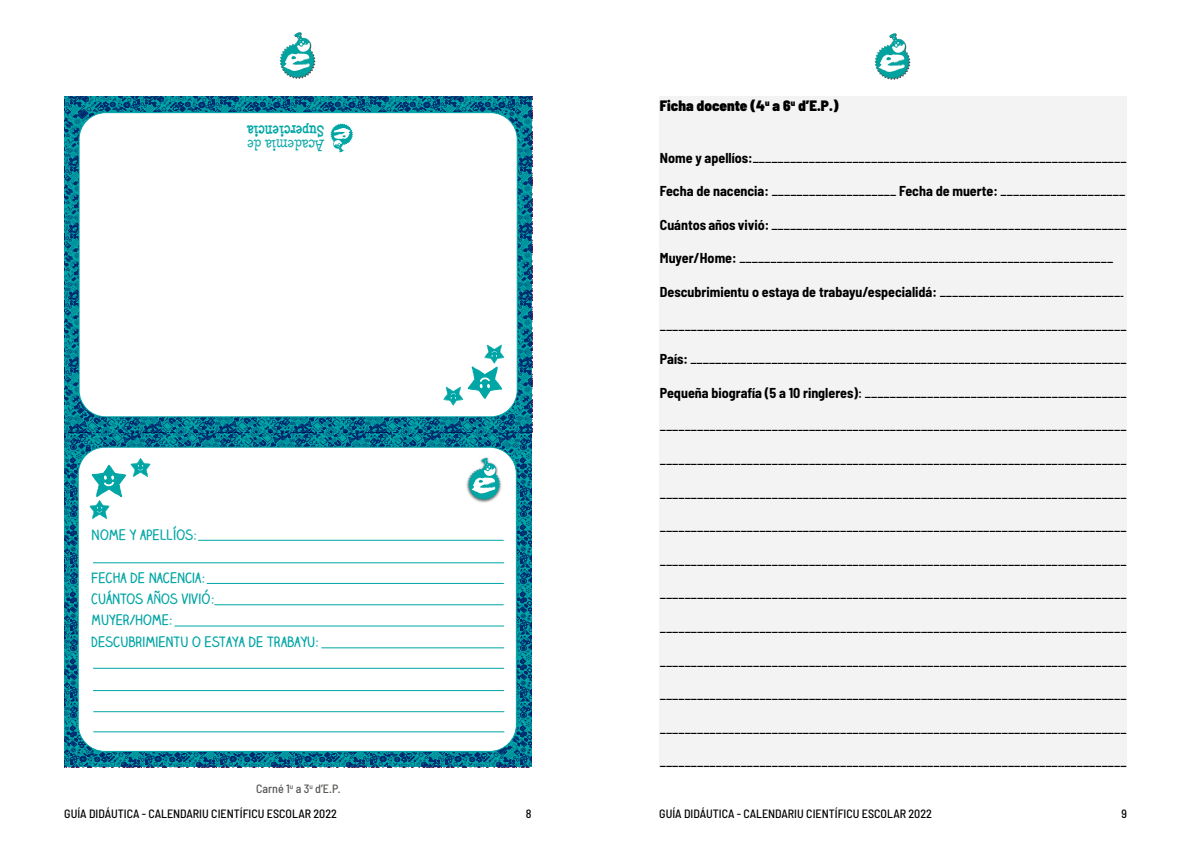
<style>
.page{position:relative;width:1191px;height:842px;background:#fff}
.page>*{position:absolute;margin:0;border:0;box-sizing:border-box;transform-origin:0 0}
.t1{font:700 16.7px "Minya Nouvelle";color:#00a5a5;scale:.87 1}
.t2{font:15.5px "Minya Nouvelle";color:#00a5a5;scale:.92 1}
.t3{font:900 semi-condensed 15px "Barlow";color:#000}
.t4{font:500 semi-condensed 14px "Barlow";color:#000}
.t5{font:700 semi-condensed 14px "Barlow";color:#000}
.t6{font:700 13.7px/21.6px "Claire Hand";color:#00a5a5}
.t7{font:500 semi-condensed 12px "Barlow";color:#000}
.t8{font:500 semi-condensed 12px "Barlow";color:#575756}
.s1{font-weight:700}
.s2{font-weight:500}
</style>
<div class="page">
<div style="left:659px;top:96px;width:468px;height:671px;background:#f3f3f3"></div>
<img style="left:874px;top:33px;width:37px;height:46px">
<img style="left:279px;top:32px;width:37px;height:46px">
<svg style="left:64px;top:432px;width:468px;height:335px;background:#006b8b"></svg>
<div style="left:78px;top:447px;width:438px;height:304px;background:#fff;border-radius:27px"></div>
<hr style="left:198px;top:540px;width:305px;height:1px;background:#00a5a5">
<hr style="left:321px;top:648px;width:183px;height:1px;background:#00a5a5">
<hr style="left:93px;top:668px;width:411px;height:1px;background:#00a5a5">
<hr style="left:93px;top:690px;width:411px;height:1px;background:#00a5a5">
<hr style="left:93px;top:711px;width:411px;height:1px;background:#00a5a5">
<hr style="left:93px;top:732px;width:411px;height:1px;background:#00a5a5">
<hr style="left:93px;top:563px;width:411px;height:1px;background:#00a5a5">
<hr style="left:207px;top:583px;width:297px;height:1px;background:#00a5a5">
<hr style="left:214px;top:604px;width:289px;height:1px;background:#00a5a5">
<hr style="left:174px;top:626px;width:330px;height:1px;background:#00a5a5">
<svg style="left:89px;top:458px;width:61px;height:61px"></svg>
<img style="left:466px;top:478px;width:36px;height:25px">
<svg style="left:468px;top:457px;width:32px;height:43px"></svg>
<svg style="left:64px;top:97px;width:468px;height:335px;background:#006e8d"></svg>
<div style="left:79px;top:113px;width:438px;height:304px;background:#fff;border-radius:27px"></div>
<svg style="left:443px;top:344px;width:61px;height:62px"></svg>
<svg style="left:330px;top:123px;width:23px;height:30px"></svg>
<p class="t1" style="left:324px;top:141px;width:90px;rotate:-180deg">Superciencia</p>
<p class="t2" style="left:324px;top:155px;width:85px;rotate:-180deg">Academia de</p>
<p class="t6" style="left:91px;top:524px;width:108px">NOME Y APELLÍOS:</p>
<p class="t6" style="left:91px;top:566px;width:230px">FECHA DE NACENCIA:<br>CUÁNTOS AÑOS VIVIÓ:<br>MUYER/HOME:<br>DESCUBRIMIENTU O ESTAYA DE TRABAYU:</p>
<p class="t8" style="left:256px;top:780px;width:86px">Carné 1<sup>u</sup> a 3<sup>u</sup> d’E.P.</p>
<p class="t3" style="left:660px;top:95px;width:180px">Ficha docente (4<sup>u</sup> a 6<sup>u</sup> d’E.P.)</p>
<p class="t4" style="left:660px;top:147px;width:468px"><span class="s1">Nome y apellíos:</span>_____________________________________________________________</p>
<p class="t4" style="left:660px;top:181px;width:467px"><span class="s1">Fecha de nacencia:</span> ____________________ <span class="s1">Fecha de muerte:</span> ____________________</p>
<p class="t4" style="left:660px;top:215px;width:468px"><span class="s1">Cuántos años vivió:</span> _________________________________________________________</p>
<p class="t4" style="left:660px;top:248px;width:455px"><span class="s1">Muyer/Home:</span> ____________________________________________________________</p>
<p class="t5" style="left:660px;top:282px;width:465px">Descubrimientu o estaya de trabayu/especialidá: <span class="s2">______________________________</span></p>
<p class="t4" style="left:660px;top:315px;width:468px">____________________________________________________________________________</p>
<p class="t4" style="left:660px;top:349px;width:468px"><span class="s1">País:</span> ______________________________________________________________________</p>
<p class="t4" style="left:660px;top:383px;width:468px"><span class="s1">Pequeña biografía (5 a 10 ringleres)</span>: __________________________________________</p>
<p class="t4" style="left:660px;top:416px;width:468px">____________________________________________________________________________</p>
<p class="t4" style="left:660px;top:450px;width:468px">____________________________________________________________________________</p>
<p class="t4" style="left:660px;top:483px;width:468px">____________________________________________________________________________</p>
<p class="t4" style="left:660px;top:517px;width:468px">____________________________________________________________________________</p>
<p class="t4" style="left:660px;top:551px;width:468px">____________________________________________________________________________</p>
<p class="t4" style="left:660px;top:584px;width:468px">____________________________________________________________________________</p>
<p class="t4" style="left:660px;top:618px;width:468px">____________________________________________________________________________</p>
<p class="t4" style="left:660px;top:651px;width:468px">____________________________________________________________________________</p>
<p class="t4" style="left:660px;top:685px;width:468px">____________________________________________________________________________</p>
<p class="t4" style="left:660px;top:719px;width:468px">____________________________________________________________________________</p>
<p class="t4" style="left:660px;top:752px;width:468px">____________________________________________________________________________</p>
<p class="t7" style="left:64px;top:805px;width:274px">GUÍA DIDÁUTICA - CALENDARIU CIENTÍFICU ESCOLAR 2022</p>
<p class="t7" style="left:526px;top:805px;width:7px">8</p>
<p class="t7" style="left:659px;top:805px;width:274px">GUÍA DIDÁUTICA - CALENDARIU CIENTÍFICU ESCOLAR 2022</p>
<p class="t7" style="left:1121px;top:805px;width:7px">9</p>
</div>
